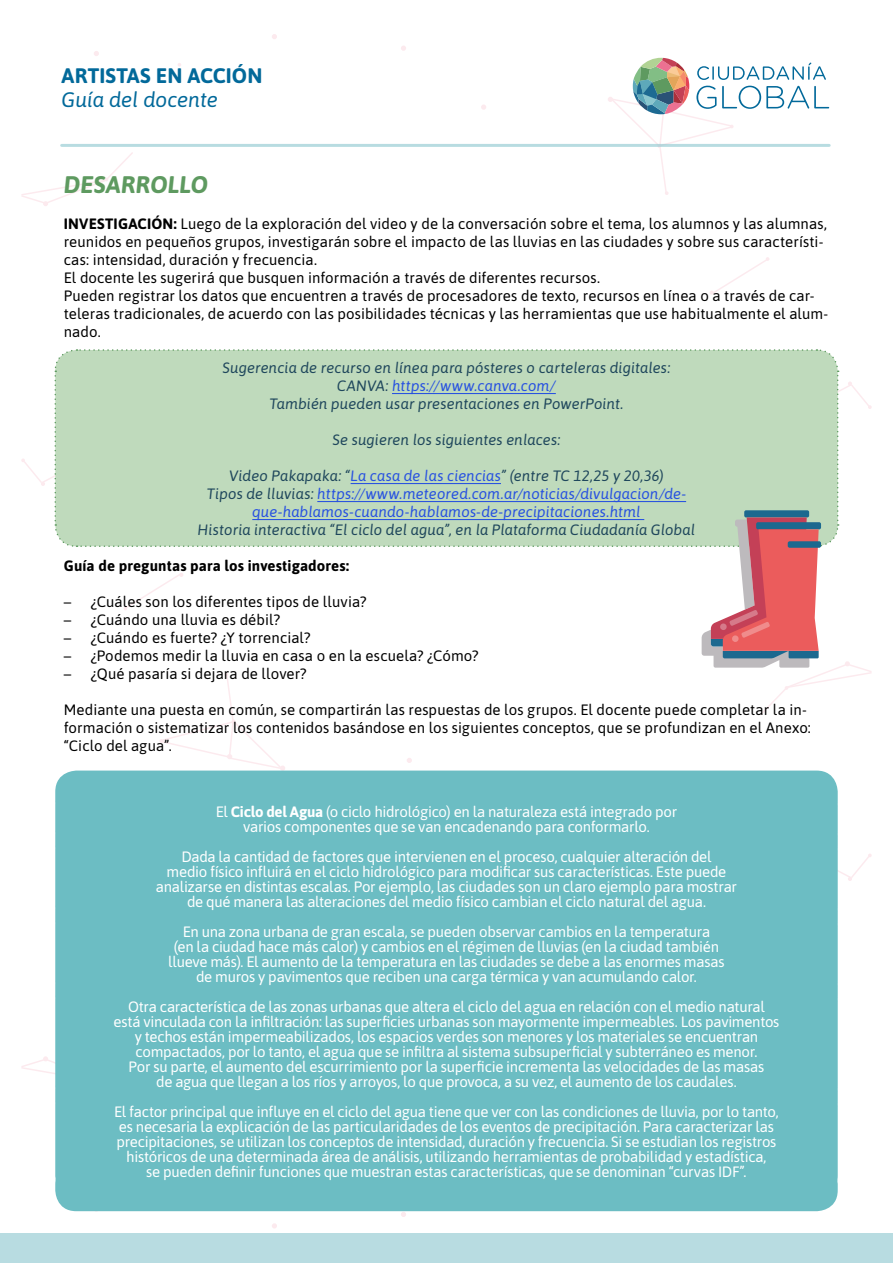
<style>
.page{position:relative;width:893px;height:1263px;background:#fff}
.page>*{position:absolute;margin:0;border:0;box-sizing:border-box;transform-origin:0 0}
.t1{font:italic 700 24px "Asap";letter-spacing:.005em;color:#5e9a60}
.t2{font:700 21px "Asap";letter-spacing:.005em;color:#02699a}
.t3{font:italic 21px "Asap";letter-spacing:-.005em;color:#02699a}
.t4{font:15px/15px "Asap";letter-spacing:-.02em;color:#fff;text-align:center}
.t5{font:15px/18px "Asap";letter-spacing:.005em;color:#000}
.t6{font:italic 15px/18px "Asap";letter-spacing:.005em;color:#1f475c;text-align:center}
.t7{font:italic 15px/18px "Asap";letter-spacing:.005em;color:#2751e0;text-align:center}
.t8{font:700 15px "Asap";letter-spacing:.01em;color:#000}
.s1{font-weight:700}
.s2{color:#2751e0}
.s3{color:#1f475c}
</style>
<div class="page">
<svg style="left:94px;top:51px;width:5px;height:5px"></svg>
<svg style="left:272px;top:34px;width:5px;height:5px"></svg>
<svg style="left:401px;top:46px;width:5px;height:5px"></svg>
<svg style="left:481px;top:105px;width:5px;height:5px"></svg>
<svg style="left:21px;top:152px;width:112px;height:54px"></svg>
<svg style="left:710px;top:257px;width:59px;height:38px"></svg>
<svg style="left:272px;top:1223px;width:5px;height:5px"></svg>
<svg style="left:401px;top:1212px;width:5px;height:5px"></svg>
<svg style="left:21px;top:1056px;width:34px;height:18px"></svg>
<svg style="left:838px;top:854px;width:34px;height:27px"></svg>
<div style="left:0;top:1234px;width:893px;height:29px;background:#b8dce1"></div>
<svg style="left:608px;top:58px;width:221px;height:137px"></svg>
<hr style="left:62px;top:144px;width:767px;height:3px;background:#8ac6ce">
<div style="left:55px;top:770px;width:783px;height:52px;background:#6cbdc3;border-radius:21px"></div>
<div style="left:55px;top:785px;width:783px;height:67px;background:#6cbdc3;border-radius:21px"></div>
<div style="left:55px;top:815px;width:783px;height:52px;background:#6cbdc3;border-radius:21px"></div>
<div style="left:55px;top:830px;width:783px;height:97px;background:#6cbdc3;border-radius:21px"></div>
<div style="left:55px;top:890px;width:783px;height:52px;background:#6cbdc3;border-radius:21px"></div>
<div style="left:55px;top:905px;width:783px;height:97px;background:#6cbdc3;border-radius:21px"></div>
<div style="left:55px;top:965px;width:783px;height:52px;background:#6cbdc3;border-radius:21px"></div>
<div style="left:55px;top:980px;width:783px;height:127px;background:#6cbdc3;border-radius:21px"></div>
<div style="left:55px;top:1070px;width:783px;height:52px;background:#6cbdc3;border-radius:21px"></div>
<div style="left:55px;top:1085px;width:783px;height:112px;background:#6cbdc3;border-radius:21px"></div>
<div style="left:55px;top:1163px;width:783px;height:48px;background:#6cbdc3;border-radius:21px"></div>
<svg style="left:21px;top:349px;width:851px;height:422px"></svg>
<h2 class="t2" style="left:62px;top:61px;width:202px">ARTISTAS EN ACCIÓN</h2>
<h2 class="t3" style="left:62px;top:86px;width:158px">Guía del docente</h2>
<h1 class="t1" style="left:64px;top:167px;width:146px">DESARROLLO</h1>
<p class="t5" style="left:64px;top:213px;width:766px"><span class="s1">INVESTIGACIÓN:</span> Luego de la exploración del video y de la conversación sobre el tema, los alumnos y las alumnas, reunidos en pequeños grupos, investigarán sobre el impacto de las lluvias en las ciudades y sobre sus característi&shy;cas: intensidad, duración y frecuencia.<br>El docente les sugerirá que busquen información a través de diferentes recursos.<br>Pueden registrar los datos que encuentren a través de procesadores de texto, recursos en línea o a través de car&shy;teleras tradicionales, de acuerdo con las posibilidades técnicas y las herramientas que use habitualmente el alum&shy;nado.</p>
<p class="t6" style="left:223px;top:358px;width:449px">Sugerencia de recurso en línea para pósteres o carteleras digitales:<br>CANVA: <span class="s2">https://www.canva.com/<br></span>También pueden usar presentaciones en PowerPoint.</p>
<p class="t6" style="left:332px;top:430px;width:230px">Se sugieren los siguientes enlaces:</p>
<p class="t7" style="left:207px;top:466px;width:481px"><span class="s3">Video Pakapaka: “</span>La casa de las ciencias<span class="s3">” (entre TC 12,25 y 20,36)<br>Tipos de lluvias:</span> https://www.meteored.com.ar/noticias/divulgacion/de&shy;que-hablamos-cuando-hablamos-de-precipitaciones.html</p>
<p class="t6" style="left:198px;top:520px;width:499px">Historia interactiva “El ciclo del agua”, en la Plataforma Ciudadanía Global</p>
<p class="t8" style="left:64px;top:555px;width:287px">Guía de preguntas para los investigadores:</p>
<p class="t5" style="left:64px;top:591px;width:304px">– ¿Cuáles son los diferentes tipos de lluvia?</p>
<p class="t5" style="left:64px;top:609px;width:218px">– ¿Cuándo una lluvia es débil?</p>
<p class="t5" style="left:64px;top:627px;width:248px">– ¿Cuándo es fuerte? ¿Y torrencial?</p>
<p class="t5" style="left:64px;top:645px;width:416px">– ¿Podemos medir la lluvia en casa o en la escuela? ¿Cómo?</p>
<p class="t5" style="left:64px;top:663px;width:244px">– ¿Qué pasaría si dejara de llover?</p>
<p class="t5" style="left:64px;top:699px;width:749px">Mediante una puesta en común, se compartirán las respuestas de los grupos. El docente puede completar la in&shy;formación o sistematizar los contenidos basándose en los siguientes conceptos, que se profundizan en el Anexo: “Ciclo del agua”.</p>
<p class="t4" style="left:216px;top:803px;width:463px">El <span class="s1">Ciclo del Agua</span> (o ciclo hidrológico) en la naturaleza está integrado por varios componentes que se van encadenando para conformarlo.</p>
<p class="t4" style="left:156px;top:848px;width:582px">Dada la cantidad de factores que intervienen en el proceso, cualquier alteración del<br>medio físico influirá en el ciclo hidrológico para modificar sus características. Este puede analizarse en distintas escalas. Por ejemplo, las ciudades son un claro ejemplo para mostrar de qué manera las alteraciones del medio físico cambian el ciclo natural del agua.</p>
<p class="t4" style="left:168px;top:923px;width:558px">En una zona urbana de gran escala, se pueden observar cambios en la temperatura<br>(en la ciudad hace más calor) y cambios en el régimen de lluvias (en la ciudad también llueve más). El aumento de la temperatura en las ciudades se debe a las enormes masas de muros y pavimentos que reciben una carga térmica y van acumulando calor.</p>
<p class="t4" style="left:113px;top:998px;width:667px">Otra característica de las zonas urbanas que altera el ciclo del agua en relación con el medio natural está vinculada con la infiltración: las superficies urbanas son mayormente impermeables. Los pavimentos y techos están impermeabilizados, los espacios verdes son menores y los materiales se encuentran compactados, por lo tanto, el agua que se infiltra al sistema subsuperficial y subterráneo es menor.<br>Por su parte, el aumento del escurrimiento por la superficie incrementa las velocidades de las masas<br>de agua que llegan a los ríos y arroyos, lo que provoca, a su vez, el aumento de los caudales.</p>
<p class="t4" style="left:114px;top:1103px;width:666px">El factor principal que influye en el ciclo del agua tiene que ver con las condiciones de lluvia, por lo tanto, es necesaria la explicación de las particularidades de los eventos de precipitación. Para caracterizar las precipitaciones, se utilizan los conceptos de intensidad, duración y frecuencia. Si se estudian los registros históricos de una determinada área de análisis, utilizando herramientas de probabilidad y estadística,<br>se pueden definir funciones que muestran estas características, que se denominan “curvas IDF”.</p>
</div>
